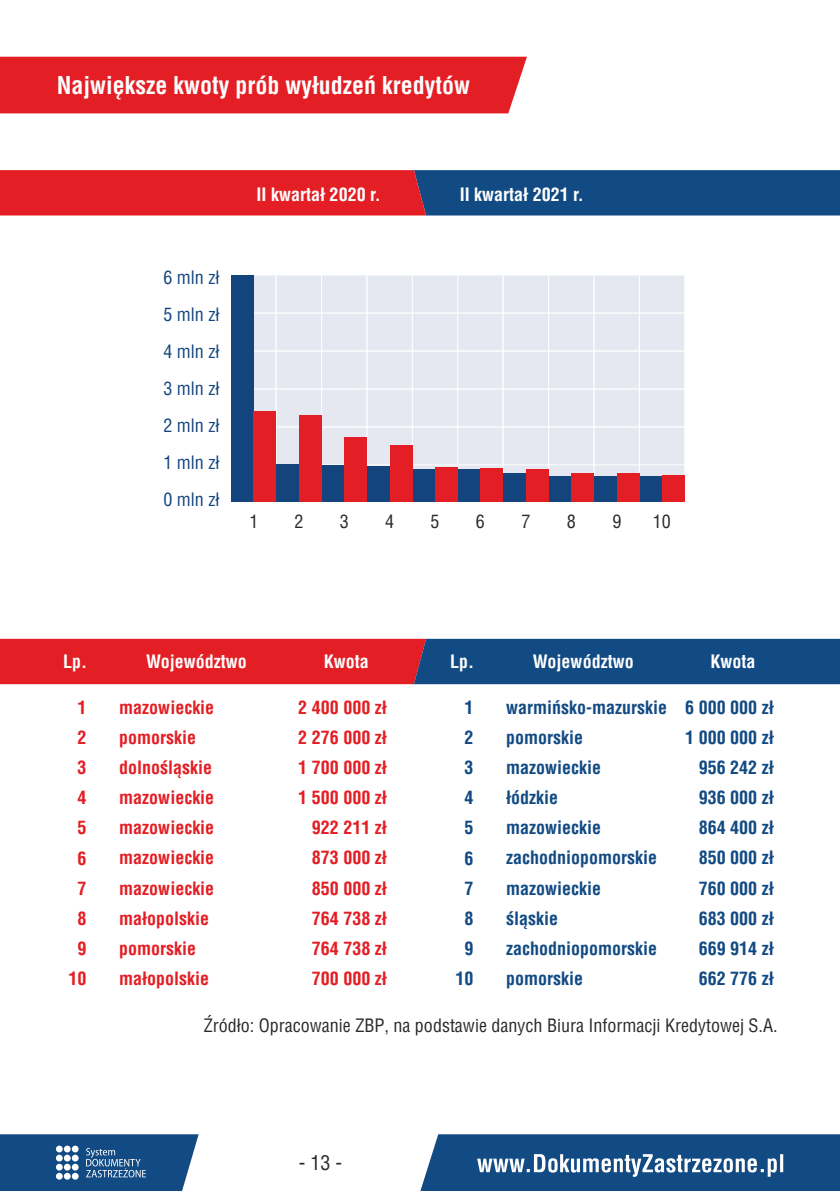
<style>
.page{position:relative;width:840px;height:1191px;background:#fff}
.page>*{position:absolute;margin:0;border:0;box-sizing:border-box;transform-origin:0 0}
.t1{font:700 24px "Switzerland Condensed";color:#fefefe}
.t2{font:20px "Switzerland Condensed";color:#2b2a29}
.t3{font:700 18px/30px "Switzerland Condensed";color:#124a83}
.t4{font:700 18px/30px "Switzerland Condensed";color:#e31e24;text-align:center}
.t5{font:18px "Switzerland Condensed";color:#2b2a29}
.t6{font:700 18px "Switzerland Condensed";color:#fefefe}
.t7{font:18px/37px "Switzerland Condensed";color:#13447e;text-align:justify}
</style>
<div class="page">
<div style="left:0;top:57px;width:526px;height:56px;background:#e31e24"></div>
<svg style="left:0;top:170px;width:839px;height:45px;background:#7b3454"></svg>
<svg style="left:0;top:639px;width:839px;height:45px;background:#7a3453"></svg>
<svg style="left:0;top:1134px;width:198px;height:57px;background:#2c5e90"></svg>
<svg style="left:420px;top:1134px;width:419px;height:57px;background:#2f6092"></svg>
<svg style="left:253px;top:275px;width:432px;height:227px;background:#e4e6f0"></svg>
<div style="left:639px;top:477px;width:22px;height:25px;background:#13447e"></div>
<div style="left:593px;top:476px;width:23px;height:26px;background:#13447e"></div>
<div style="left:548px;top:476px;width:23px;height:26px;background:#13447e"></div>
<div style="left:503px;top:473px;width:22px;height:29px;background:#13447e"></div>
<div style="left:457px;top:470px;width:23px;height:32px;background:#13447e"></div>
<div style="left:412px;top:469px;width:23px;height:33px;background:#13447e"></div>
<div style="left:367px;top:466px;width:22px;height:36px;background:#13447e"></div>
<div style="left:321px;top:466px;width:23px;height:36px;background:#13447e"></div>
<div style="left:276px;top:464px;width:23px;height:38px;background:#13447e"></div>
<div style="left:231px;top:275px;width:22px;height:227px;background:#13447e"></div>
<div style="left:661px;top:475px;width:23px;height:27px;background:#e31e24"></div>
<div style="left:616px;top:473px;width:23px;height:29px;background:#e31e24"></div>
<div style="left:571px;top:473px;width:22px;height:29px;background:#e31e24"></div>
<div style="left:525px;top:470px;width:23px;height:32px;background:#e31e24"></div>
<div style="left:480px;top:469px;width:23px;height:33px;background:#e31e24"></div>
<div style="left:435px;top:467px;width:22px;height:35px;background:#e31e24"></div>
<div style="left:389px;top:445px;width:23px;height:57px;background:#e31e24"></div>
<div style="left:344px;top:437px;width:23px;height:65px;background:#e31e24"></div>
<div style="left:299px;top:416px;width:22px;height:86px;background:#e31e24"></div>
<div style="left:253px;top:411px;width:23px;height:91px;background:#e31e24"></div>
<h1 class="t1" style="left:57px;top:74px;width:415px">Największe kwoty prób wyłudzeń kredytów</h1>
<p class="t7" style="left:163px;top:260px;width:58px">6 mln zł 5 mln zł 4 mln zł 3 mln zł 2 mln zł 1 mln zł 0 mln zł</p>
<p class="t6" style="left:256px;top:187px;width:126px">II kwartał 2020 r.</p>
<p class="t6" style="left:459px;top:187px;width:126px">II kwartał 2021 r.</p>
<p class="t5" style="left:249px;top:514px;width:11px">1</p>
<p class="t5" style="left:294px;top:514px;width:10px">2</p>
<p class="t5" style="left:339px;top:514px;width:10px">3</p>
<p class="t5" style="left:385px;top:514px;width:10px">4</p>
<p class="t5" style="left:430px;top:514px;width:10px">5</p>
<p class="t5" style="left:475px;top:514px;width:10px">6</p>
<p class="t5" style="left:521px;top:514px;width:10px">7</p>
<p class="t5" style="left:566px;top:514px;width:10px">8</p>
<p class="t5" style="left:612px;top:514px;width:10px">9</p>
<p class="t5" style="left:652px;top:514px;width:19px">10</p>
<p class="t6" style="left:63px;top:653px;width:25px">Lp.</p>
<p class="t6" style="left:146px;top:653px;width:102px">Województwo</p>
<p class="t6" style="left:323px;top:653px;width:47px">Kwota</p>
<p class="t6" style="left:450px;top:653px;width:25px">Lp.</p>
<p class="t6" style="left:532px;top:653px;width:102px">Województwo</p>
<p class="t6" style="left:710px;top:653px;width:47px">Kwota</p>
<p class="t4" style="left:68px;top:694px;width:19px">1<br>2<br>3<br>4<br>5<br>6<br>7<br>8<br>9<br>10</p>
<p class="t4" style="left:119px;top:694px;width:96px;text-align:left">mazowieckie pomorskie dolnośląskie mazowieckie mazowieckie mazowieckie mazowieckie małopolskie pomorskie małopolskie</p>
<p class="t3" style="left:506px;top:694px;width:162px">warmińsko-mazurskie pomorskie mazowieckie<br>łódzkie<br>mazowieckie zachodniopomorskie mazowieckie<br>śląskie zachodniopomorskie pomorskie</p>
<p class="t4" style="left:298px;top:694px;width:90px;text-align:right">2 400 000 zł<br>2 276 000 zł<br>1 700 000 zł<br>1 500 000 zł<br>922 211 zł<br>873 000 zł<br>850 000 zł<br>764 738 zł<br>764 738 zł<br>700 000 zł</p>
<p class="t3" style="left:684px;top:694px;width:90px;text-align:right">6 000 000 zł<br>1 000 000 zł<br>956 242 zł<br>936 000 zł<br>864 400 zł<br>850 000 zł<br>760 000 zł<br>683 000 zł<br>669 914 zł<br>662 776 zł</p>
<p class="t3" style="left:455px;top:694px;width:19px;text-align:center">1<br>2<br>3<br>4<br>5<br>6<br>7<br>8<br>9<br>10</p>
<p class="t5" style="left:204px;top:1017px;width:575px">Źródło: Opracowanie ZBP, na podstawie danych Biura Informacji Kredytowej S.A.</p>
<p class="t2" style="left:299px;top:1154px;width:45px">- 13 -</p>
</div>
